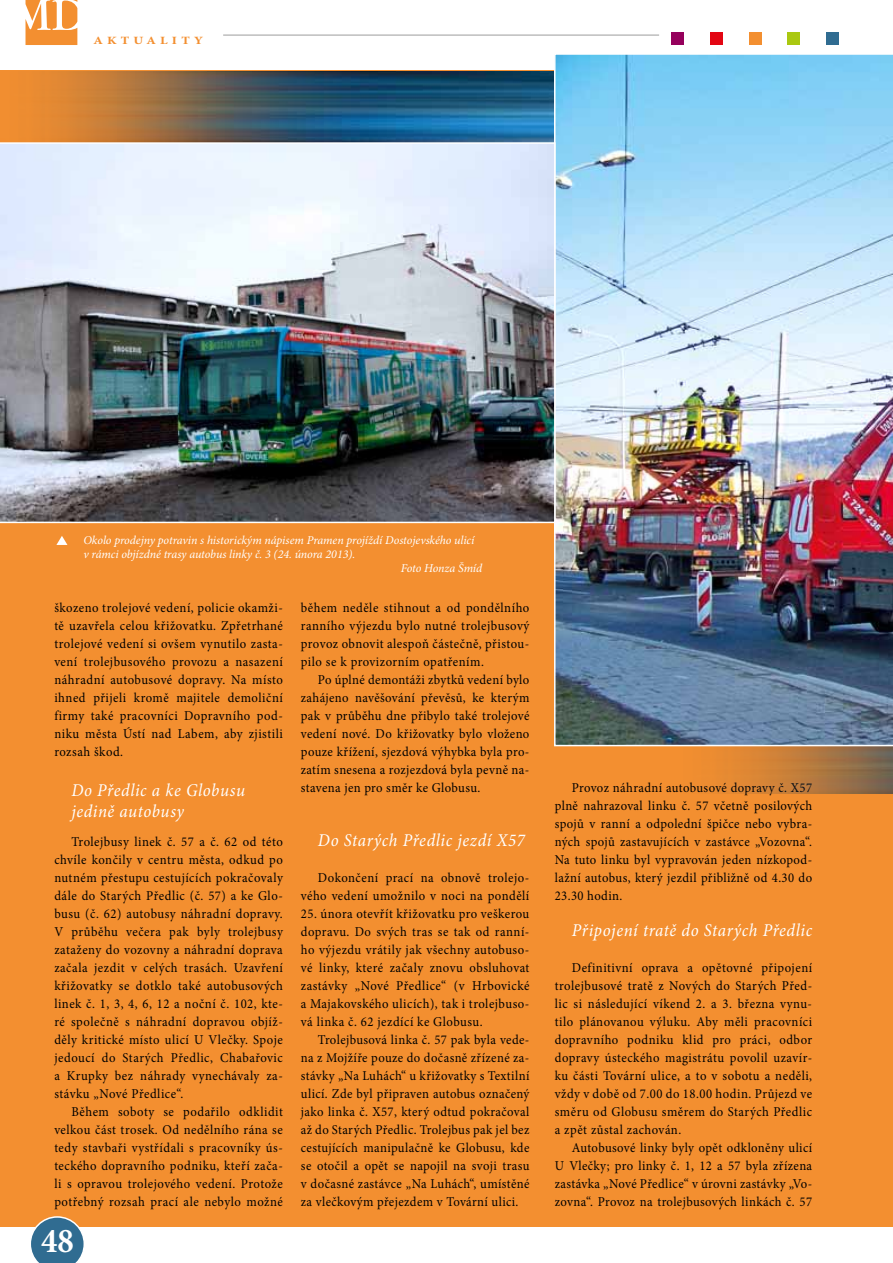
<style>
.page{position:relative;width:893px;height:1263px;background:#fff}
.page>*{position:absolute;margin:0;border:0;box-sizing:border-box;transform-origin:0 0}
.t1{font:700 condensed 34.95px "Minion Pro";color:#fff}
.t2{font:italic 18px/21.6px "Minion Pro";letter-spacing:.035em;color:#fff;scale:.94 1}
.t3{font:13.5px/18px "Minion Pro";letter-spacing:.035em;color:#000;text-align:justify;scale:.94 1}
.t4{font:italic 12px "Minion Pro";letter-spacing:-.01em;color:#fff}
.t5{font:700 condensed 11.25px "Minion Pro";letter-spacing:.28em;color:#f38f30;scale:1.33 1}
</style>
<div class="page">
<div style="left:671px;top:32px;width:13px;height:13px;background:#95005c"></div>
<div style="left:710px;top:32px;width:13px;height:13px;background:#e30613"></div>
<div style="left:749px;top:32px;width:13px;height:13px;background:#f38f30"></div>
<div style="left:787px;top:32px;width:13px;height:13px;background:#aac811"></div>
<div style="left:826px;top:32px;width:13px;height:13px;background:#306c91"></div>
<div style="left:0;top:70px;width:893px;height:1157px;background:#f38f30"></div>
<img style="left:683px;top:746px;width:210px;height:47px">
<img style="left:34px;top:71px;width:520px;height:71px">
<img style="left:554px;top:54px;width:339px;height:692px">
<img style="left:0;top:142px;width:556px;height:381px">
<svg style="left:56px;top:536px;width:11px;height:9px"></svg>
<svg style="left:31px;top:1216px;width:53px;height:47px"></svg>
<hr style="left:223px;top:35px;width:436px;height:1px;background:#9d9d9c">
<svg style="left:26px;top:0;width:51px;height:45px"></svg>
<p class="t5" style="left:94px;top:33px;width:84px">AKTUALITY</p>
<p class="t4" style="left:83px;top:532px;width:393px">Okolo prodejny potravin s historickým nápisem Pramen projíždí Dostojevského ulicí</p>
<p class="t4" style="left:83px;top:546px;width:273px">v rámci objízdné trasy autobus linky č. 3 (24. února 2013).</p>
<p class="t4" style="left:401px;top:560px;width:83px">Foto Honza Šmíd</p>
<p class="t3" style="left:54px;top:599px;width:245px">škozeno trolejové vedení, policie okamži&shy;tě uzavřela celou křižovatku. Zpřetrhané trolejové vedení si ovšem vynutilo zasta&shy;vení trolejbusového provozu a nasazení náhradní autobusové dopravy. Na místo ihned přijeli kromě majitele demoliční firmy také pracovníci Dopravního pod&shy;niku města Ústí nad Labem, aby zjistili rozsah škod.</p>
<h2 class="t2" style="left:71px;top:779px;width:186px">Do Předlic a ke Globusu jedině autobusy</h2>
<p class="t3" style="left:54px;top:833px;width:245px;text-indent:17px">Trolejbusy linek č. 57 a č. 62 od této chvíle končily v centru města, odkud po nutném přestupu cestujících pokračovaly dále do Starých Předlic (č. 57) a ke Glo&shy;busu (č. 62) autobusy náhradní dopravy.<br>V průběhu večera pak byly trolejbusy zataženy do vozovny a náhradní doprava začala jezdit v celých trasách. Uzavření křižovatky se dotklo také autobusových linek č. 1, 3, 4, 6, 12 a noční č. 102, kte&shy;ré společně s náhradní dopravou objíž&shy;děly kritické místo ulicí U Vlečky. Spoje jedoucí do Starých Předlic, Chabařovic a Krupky bez náhrady vynechávaly za&shy;stávku „Nové Předlice“.</p>
<p class="t3" style="left:54px;top:1103px;width:245px;text-indent:17px">Během soboty se podařilo odklidit velkou část trosek. Od nedělního rána se tedy stavbaři vystřídali s pracovníky ús&shy;teckého dopravního podniku, kteří zača&shy;li s opravou trolejového vedení. Protože potřebný rozsah prací ale nebylo možné</p>
<h1 class="t1" style="left:41px;top:1217px;width:34px">48</h1>
<p class="t3" style="left:301px;top:599px;width:245px">během neděle stihnout a od pondělního ranního výjezdu bylo nutné trolejbusový provoz obnovit alespoň částečně, přistou&shy;pilo se k provizorním opatřením.</p>
<p class="t3" style="left:301px;top:671px;width:245px;text-indent:17px">Po úplné demontáži zbytků vedení bylo zahájeno navěšování převěsů, ke kterým pak v průběhu dne přibylo také trolejové vedení nové. Do křižovatky bylo vloženo pouze křížení, sjezdová výhybka byla pro&shy;zatím snesena a rozjezdová byla pevně na&shy;stavena jen pro směr ke Globusu.</p>
<h2 class="t2" style="left:318px;top:829px;width:222px">Do Starých Předlic jezdí X57</h2>
<p class="t3" style="left:301px;top:869px;width:245px;text-align:right">Dokončení prací na obnově trolejo&shy;vého vedení umožnilo v noci na pondělí</p>
<p class="t3" style="left:301px;top:905px;width:245px">25. února otevřít křižovatku pro veškerou dopravu. Do svých tras se tak od ranní&shy;ho výjezdu vrátily jak všechny autobuso&shy;vé linky, které začaly znovu obsluhovat zastávky „Nové Předlice“ (v Hrbovické a Majakovského ulicích), tak i trolejbuso&shy;vá linka č. 62 jezdící ke Globusu.</p>
<p class="t3" style="left:301px;top:1031px;width:245px;text-indent:17px">Trolejbusová linka č. 57 pak byla vede&shy;na z Mojžíře pouze do dočasně zřízené za&shy;stávky „Na Luhách“ u křižovatky s Textilní ulicí. Zde byl připraven autobus označený jako linka č. X57, který odtud pokračoval až do Starých Předlic. Trolejbus pak jel bez cestujících manipulačně ke Globusu, kde se otočil a opět se napojil na svoji trasu v dočasné zastávce „Na Luhách“, umístěné za vlečkovým přejezdem v Tovární ulici.</p>
<p class="t3" style="left:555px;top:779px;width:275px;text-indent:17px">Provoz náhradní autobusové dopravy č. X57 plně nahrazoval linku č. 57 včetně posilových spojů v ranní a odpolední špičce nebo vybra&shy;ných spojů zastavujících v zastávce „Vozovna“.<br>Na tuto linku byl vypravován jeden nízkopod&shy;lažní autobus, který jezdil přibližně od 4.30 do 23.30 hodin.</p>
<h2 class="t2" style="left:572px;top:919px;width:257px">Připojení tratě do Starých Předlic</h2>
<p class="t3" style="left:555px;top:959px;width:275px;text-indent:17px">Definitivní oprava a opětovné připojení trolejbusové tratě z Nových do Starých Před&shy;lic si následující víkend 2. a 3. března vynu&shy;tilo plánovanou výluku. Aby měli pracovníci dopravního podniku klid pro práci, odbor dopravy ústeckého magistrátu povolil uzavír&shy;ku části Tovární ulice, a to v sobotu a neděli, vždy v době od 7.00 do 18.00 hodin. Průjezd ve směru od Globusu směrem do Starých Předlic a zpět zůstal zachován.</p>
<p class="t3" style="left:555px;top:1139px;width:275px;text-indent:17px">Autobusové linky byly opět odkloněny ulicí U Vlečky; pro linky č. 1, 12 a 57 byla zřízena zastávka „Nové Předlice“ v úrovni zastávky „Vo&shy;zovna“. Provoz na trolejbusových linkách č. 57</p>
</div>
